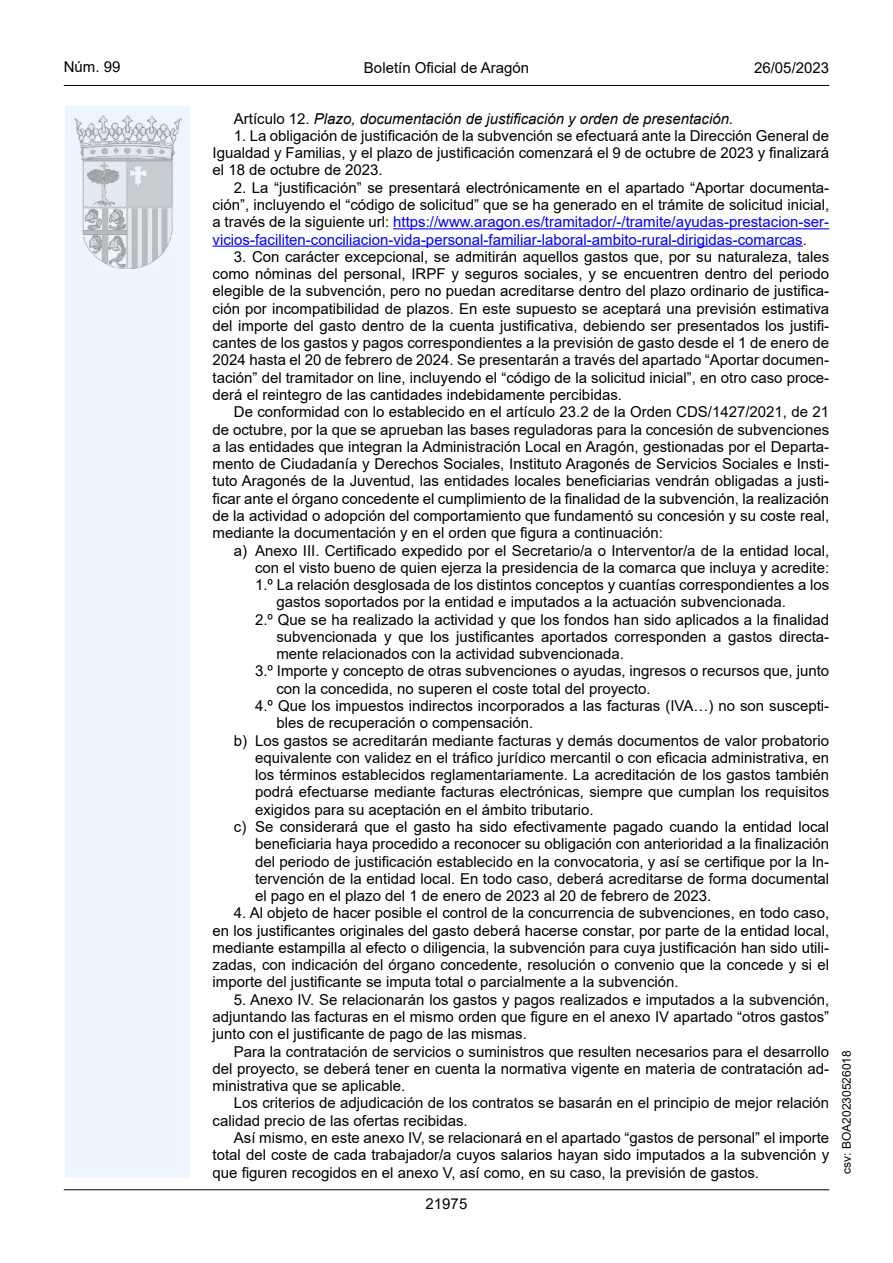
<style>
.page{position:relative;width:893px;height:1263px;background:#fff}
.page>*{position:absolute;margin:0;border:0;box-sizing:border-box;transform-origin:0 0}
.inicio_de_parrafo{font:15px/17.2px "Arial";color:#000;text-align:justify}
.Sangrado_01{font:15px/17.2px "Arial";color:#000;text-align:justify}
.Sangrado_02{font:15px/17.2px "Arial";color:#000}
.inicio_de_parrafo-2{font:italic 15px "Arial";color:#000}
.estilo_head-c{font:15px "Arial";color:#000}
.estilo_head-d{font:15px "Arial";color:#000}
.estilo_head-i{font:15px "Arial";color:#000}
.numero_pagina{font:15px "Arial";color:#000}
.estilo_head-i-2{font:12px "Arial";color:#000}
.s1{font-style:normal}
.s2{color:#0000fa}
</style>
<div class="page">
<div style="left:65px;top:106px;width:125px;height:1072px;background:#edf6fe"></div>
<img style="left:75px;top:115px;width:106px;height:153px">
<hr style="left:64px;top:85px;width:765px;height:1px;background:#000">
<hr style="left:64px;top:1189px;width:765px;height:1px;background:#000">
<hr style="left:393px;top:228px;width:436px;height:1px;background:#0000fa">
<hr style="left:213px;top:246px;width:590px;height:1px;background:#0000fa">
<p class="estilo_head-i" style="left:64px;top:57px;width:58px">Núm. 99</p>
<p class="estilo_head-c" style="left:364px;top:57px;width:167px">Boletín Oficial de Aragón</p>
<p class="estilo_head-d" style="left:754px;top:57px;width:77px">26/05/2023</p>
<p class="inicio_de_parrafo-2" style="left:234px;top:109px;width:501px"><span class="s1">Artículo 12.</span> Plazo, documentación de justificación y orden de presentación.</p>
<p class="inicio_de_parrafo" style="left:213px;top:127px;width:618px;text-indent:21px">1. La obligación de justificación de la subvención se efectuará ante la Dirección General de Igualdad y Familias, y el plazo de justificación comenzará el 9 de octubre de 2023 y finalizará el 18 de octubre de 2023.</p>
<p class="inicio_de_parrafo" style="left:213px;top:179px;width:618px;text-indent:21px">2. La “justificación” se presentará electrónicamente en el apartado “Aportar documenta&shy;ción”, incluyendo el “código de solicitud” que se ha generado en el trámite de solicitud inicial, a través de la siguiente url: <span class="s2">https://www.aragon.es/tramitador/-/tramite/ayudas-prestacion-ser&shy;vicios-faciliten-conciliacion-vida-personal-familiar-laboral-ambito-rural-dirigidas-comarcas</span>.</p>
<p class="inicio_de_parrafo" style="left:213px;top:248px;width:618px;text-indent:21px">3. Con carácter excepcional, se admitirán aquellos gastos que, por su naturaleza, tales como nóminas del personal, IRPF y seguros sociales, y se encuentren dentro del periodo elegible de la subvención, pero no puedan acreditarse dentro del plazo ordinario de justifica&shy;ción por incompatibilidad de plazos. En este supuesto se aceptará una previsión estimativa del importe del gasto dentro de la cuenta justificativa, debiendo ser presentados los justifi&shy;cantes de los gastos y pagos correspondientes a la previsión de gasto desde el 1 de enero de 2024 hasta el 20 de febrero de 2024. Se presentarán a través del apartado “Aportar documen&shy;tación” del tramitador on line, incluyendo el “código de la solicitud inicial”, en otro caso proce&shy;derá el reintegro de las cantidades indebidamente percibidas.</p>
<p class="inicio_de_parrafo" style="left:213px;top:403px;width:618px;text-indent:21px">De conformidad con lo establecido en el artículo 23.2 de la Orden CDS/1427/2021, de 21 de octubre, por la que se aprueban las bases reguladoras para la concesión de subvenciones a las entidades que integran la Administración Local en Aragón, gestionadas por el Departa&shy;mento de Ciudadanía y Derechos Sociales, Instituto Aragonés de Servicios Sociales e Insti&shy;tuto Aragonés de la Juventud, las entidades locales beneficiarias vendrán obligadas a justi&shy;ficar ante el órgano concedente el cumplimiento de la finalidad de la subvención, la realización de la actividad o adopción del comportamiento que fundamentó su concesión y su coste real, mediante la documentación y en el orden que figura a continuación:</p>
<p class="Sangrado_01" style="left:234px;top:541px;width:597px;text-align:right">a) Anexo III. Certificado expedido por el Secretario/a o Interventor/a de la entidad local, con el visto bueno de quien ejerza la presidencia de la comarca que incluya y acredite:</p>
<p class="Sangrado_02" style="left:276px;top:576px;width:554px;text-indent:-21px">1.º La relación desglosada de los distintos conceptos y cuantías correspondientes a los gastos soportados por la entidad e imputados a la actuación subvencionada.</p>
<p class="Sangrado_02" style="left:276px;top:611px;width:554px;text-align:justify;text-indent:-21px">2.º Que se ha realizado la actividad y que los fondos han sido aplicados a la finalidad subvencionada y que los justificantes aportados corresponden a gastos directa&shy;mente relacionados con la actividad subvencionada.</p>
<p class="Sangrado_02" style="left:276px;top:662px;width:554px;text-indent:-21px">3.º Importe y concepto de otras subvenciones o ayudas, ingresos o recursos que, junto con la concedida, no superen el coste total del proyecto.</p>
<p class="Sangrado_02" style="left:276px;top:697px;width:554px;text-indent:-21px">4.º Que los impuestos indirectos incorporados a las facturas (IVA…) no son suscepti&shy;bles de recuperación o compensación.</p>
<p class="Sangrado_01" style="left:255px;top:732px;width:576px;text-indent:-21px">b) Los gastos se acreditarán mediante facturas y demás documentos de valor probatorio equivalente con validez en el tráfico jurídico mercantil o con eficacia administrativa, en los términos establecidos reglamentariamente. La acreditación de los gastos también podrá efectuarse mediante facturas electrónicas, siempre que cumplan los requisitos exigidos para su aceptación en el ámbito tributario.</p>
<p class="Sangrado_01" style="left:255px;top:818px;width:576px;text-indent:-21px">c) Se considerará que el gasto ha sido efectivamente pagado cuando la entidad local beneficiaria haya procedido a reconocer su obligación con anterioridad a la finalización del periodo de justificación establecido en la convocatoria, y así se certifique por la In&shy;tervención de la entidad local. En todo caso, deberá acreditarse de forma documental el pago en el plazo del 1 de enero de 2023 al 20 de febrero de 2023.</p>
<p class="inicio_de_parrafo" style="left:213px;top:904px;width:618px;text-indent:21px">4. Al objeto de hacer posible el control de la concurrencia de subvenciones, en todo caso, en los justificantes originales del gasto deberá hacerse constar, por parte de la entidad local, mediante estampilla al efecto o diligencia, la subvención para cuya justificación han sido utili&shy;zadas, con indicación del órgano concedente, resolución o convenio que la concede y si el importe del justificante se imputa total o parcialmente a la subvención.</p>
<p class="inicio_de_parrafo" style="left:213px;top:991px;width:618px;text-indent:21px">5. Anexo IV. Se relacionarán los gastos y pagos realizados e imputados a la subvención, adjuntando las facturas en el mismo orden que figure en el anexo IV apartado “otros gastos” junto con el justificante de pago de las mismas.</p>
<p class="inicio_de_parrafo" style="left:213px;top:1042px;width:618px;text-indent:21px">Para la contratación de servicios o suministros que resulten necesarios para el desarrollo del proyecto, se deberá tener en cuenta la normativa vigente en materia de contratación ad&shy;ministrativa que se aplicable.</p>
<p class="inicio_de_parrafo" style="left:213px;top:1094px;width:618px;text-indent:21px">Los criterios de adjudicación de los contratos se basarán en el principio de mejor relación calidad precio de las ofertas recibidas.</p>
<p class="inicio_de_parrafo" style="left:213px;top:1129px;width:618px;text-indent:21px">Así mismo, en este anexo IV, se relacionará en el apartado “gastos de personal” el importe total del coste de cada trabajador/a cuyos salarios hayan sido imputados a la subvención y que figuren recogidos en el anexo V, así como, en su caso, la previsión de gastos.</p>
<p class="numero_pagina" style="left:426px;top:1193px;width:43px">21975</p>
<p class="estilo_head-i-2" style="left:838px;top:1174px;width:125px;rotate:-90deg">csv: BOA20230526018</p>
</div>
